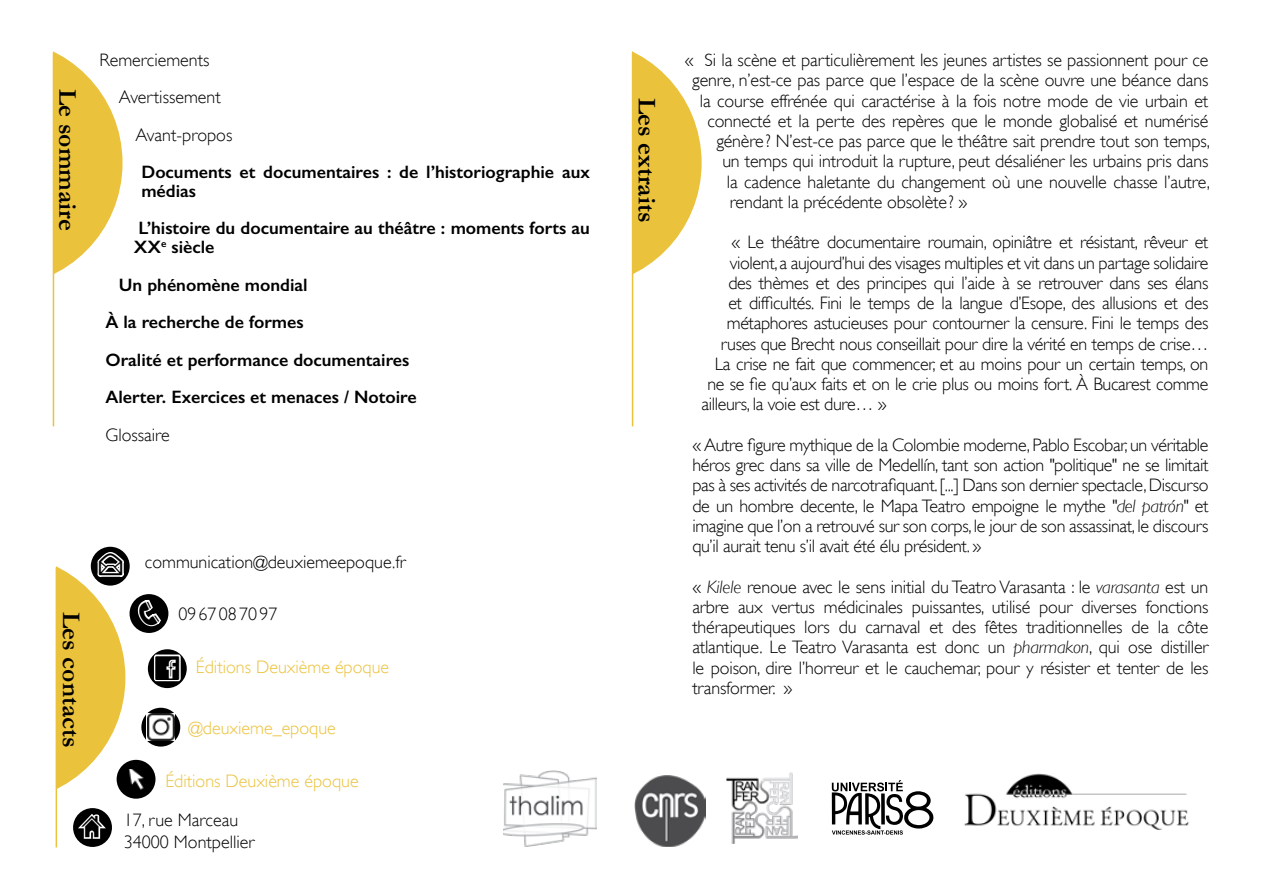
<style>
.page{position:relative;width:1263px;height:893px;background:#fff}
.page>*{position:absolute;margin:0;border:0;box-sizing:border-box;transform-origin:0 0}
.t1{font:31.5px "Social Iconby BRIANQC";color:#000}
.t2{font:700 25.5px "Garamond";color:#000}
.t3{font:300 18px/20.2px "Gill Sans";letter-spacing:-.01em;color:#000;text-align:justify}
.t4{font:600 18px/37.5px "Gill Sans";color:#000}
.t5{font:300 18px "Gill Sans";color:#ebc23c}
.s1{font-style:italic}
</style>
<div class="page">
<hr style="left:56px;top:567px;width:1px;height:280px;background:#ebc23c">
<svg style="left:632px;top:51px;width:70px;height:229px"></svg>
<hr style="left:632px;top:53px;width:1px;height:373px;background:#ebc23c">
<img style="left:964px;top:773px;width:225px;height:57px">
<svg style="left:53px;top:51px;width:70px;height:229px"></svg>
<hr style="left:53px;top:53px;width:1px;height:373px;background:#ebc23c">
<svg style="left:91px;top:547px;width:39px;height:39px"></svg>
<div style="left:117px;top:760px;width:38px;height:39px;background:#000;border-radius:50%"></div>
<div style="left:148px;top:649px;width:39px;height:39px;background:#000;border-radius:50%"></div>
<div style="left:73px;top:808px;width:39px;height:39px;background:#000;border-radius:50%"></div>
<svg style="left:74px;top:812px;width:35px;height:28px"></svg>
<svg style="left:152px;top:653px;width:30px;height:30px"></svg>
<div style="left:130px;top:594px;width:38px;height:39px;background:#000;border-radius:50%"></div>
<svg style="left:137px;top:598px;width:26px;height:29px"></svg>
<img style="left:128px;top:769px;width:16px;height:21px">
<svg style="left:141px;top:708px;width:39px;height:39px"></svg>
<svg style="left:174px;top:714px;width:1px;height:27px"></svg>
<img style="left:147px;top:714px;width:27px;height:27px">
<img style="left:634px;top:775px;width:72px;height:72px">
<svg style="left:832px;top:780px;width:101px;height:55px"></svg>
<img style="left:726px;top:772px;width:72px;height:72px">
<img style="left:504px;top:770px;width:93px;height:76px">
<svg style="left:56px;top:550px;width:70px;height:245px"></svg>
<h2 class="t2" style="left:85px;top:89px;width:143px;rotate:90deg">Le sommaire</h2>
<p class="t3" style="left:99px;top:49px;width:112px">Remerciements</p>
<p class="t3" style="left:119px;top:87px;width:103px">Avertissement</p>
<p class="t3" style="left:135px;top:124px;width:98px">Avant-propos</p>
<p class="t4" style="left:141px;top:162px;width:450px;line-height:18.8px">Documents et documentaires : de l’historiographie aux médias</p>
<p class="t4" style="left:134px;top:219px;width:458px;line-height:18.8px">L’histoire du documentaire au théâtre : moments forts au<br>XX<sup>e</sup> siècle</p>
<p class="t4" style="left:105px;top:266px;width:313px;text-indent:14px">Un phénomène mondial<br>À la recherche de formes<br>Oralité et performance documentaires<br>Alerter. Exercices et menaces / Notoire</p>
<p class="t3" style="left:105px;top:424px;width:66px">Glossaire</p>
<h2 class="t2" style="left:89px;top:612px;width:137px;rotate:90deg">Les contacts</h2>
<p class="t3" style="left:145px;top:552px;width:262px">communication@deuxiemeepoque.fr</p>
<p class="t3" style="left:136px;top:603px;width:143px">❑ 0967087097</p>
<p class="t5" style="left:196px;top:657px;width:195px">Éditions Deuxième époque</p>
<h1 class="t1" style="left:153px;top:651px;width:29px">w</h1>
<p class="t5" style="left:189px;top:718px;width:149px">@deuxieme_epoque</p>
<p class="t5" style="left:165px;top:771px;width:195px">Éditions Deuxième époque</p>
<p class="t3" style="left:124px;top:810px;width:116px">17, rue Marceau</p>
<p class="t3" style="left:80px;top:831px;width:177px">★ 34000 Montpellier</p>
<h2 class="t2" style="left:664px;top:98px;width:126px;rotate:90deg">Les extraits</h2>
<p class="t3" style="left:685px;top:50px;width:525px">« Si la scène et particulièrement les jeunes artistes se passionnent pour ce</p>
<p class="t3" style="left:692px;top:70px;width:518px">genre, n’est-ce pas parce que l’espace de la scène ouvre une béance dans</p>
<p class="t3" style="left:700px;top:90px;width:510px">la course effrénée qui caractérise à la fois notre mode de vie urbain et</p>
<p class="t3" style="left:707px;top:111px;width:503px">connecté et la perte des repères que le monde globalisé et numérisé</p>
<p class="t3" style="left:716px;top:131px;width:495px">génère? N’est-ce pas parce que le théâtre sait prendre tout son temps,</p>
<p class="t3" style="left:722px;top:151px;width:488px">un temps qui introduit la rupture, peut désaliéner les urbains pris dans</p>
<p class="t3" style="left:727px;top:171px;width:485px">la cadence haletante du changement où une nouvelle chasse l’autre,</p>
<p class="t3" style="left:730px;top:192px;width:239px">rendant la précédente obsolète? »</p>
<p class="t3" style="left:731px;top:232px;width:478px">« Le théâtre documentaire roumain, opiniâtre et résistant, rêveur et</p>
<p class="t3" style="left:730px;top:252px;width:480px">violent, a aujourd’hui des visages multiples et vit dans un partage solidaire</p>
<p class="t3" style="left:728px;top:273px;width:482px">des thèmes et des principes qui l’aide à se retrouver dans ses élans</p>
<p class="t3" style="left:728px;top:293px;width:482px">et difficultés. Fini le temps de la langue d’Esope, des allusions et des</p>
<p class="t3" style="left:727px;top:313px;width:483px">métaphores astucieuses pour contourner la censure. Fini le temps des</p>
<p class="t3" style="left:721px;top:333px;width:489px">ruses que Brecht nous conseillait pour dire la vérité en temps de crise…</p>
<p class="t3" style="left:715px;top:354px;width:495px">La crise ne fait que commencer, et au moins pour un certain temps, on</p>
<p class="t3" style="left:707px;top:374px;width:503px">ne se fie qu’aux faits et on le crie plus ou moins fort. À Bucarest comme</p>
<p class="t3" style="left:701px;top:394px;width:187px">ailleurs, la voie est dure… »</p>
<p class="t3" style="left:692px;top:435px;width:518px">« Autre figure mythique de la Colombie moderne, Pablo Escobar, un véritable héros grec dans sa ville de Medellín, tant son action "politique" ne se limitait pas à ses activités de narcotrafiquant. [...] Dans son dernier spectacle, Discurso de un hombre decente, le Mapa Teatro empoigne le mythe <span class="s1">"del patrón"</span> et imagine que l’on a retrouvé sur son corps, le jour de son assassinat, le discours qu’il aurait tenu s’il avait été élu président. »</p>
<p class="t3" style="left:692px;top:576px;width:518px">« <span class="s1">Kilele</span> renoue avec le sens initial du Teatro Varasanta : le <span class="s1">varasanta</span> est un arbre aux vertus médicinales puissantes, utilisé pour diverses fonctions thérapeutiques lors du carnaval et des fêtes traditionnelles de la côte atlantique. Le Teatro Varasanta est donc un <span class="s1">pharmakon</span>, qui ose distiller le poison, dire l’horreur et le cauchemar, pour y résister et tenter de les transformer. »</p>
</div>
